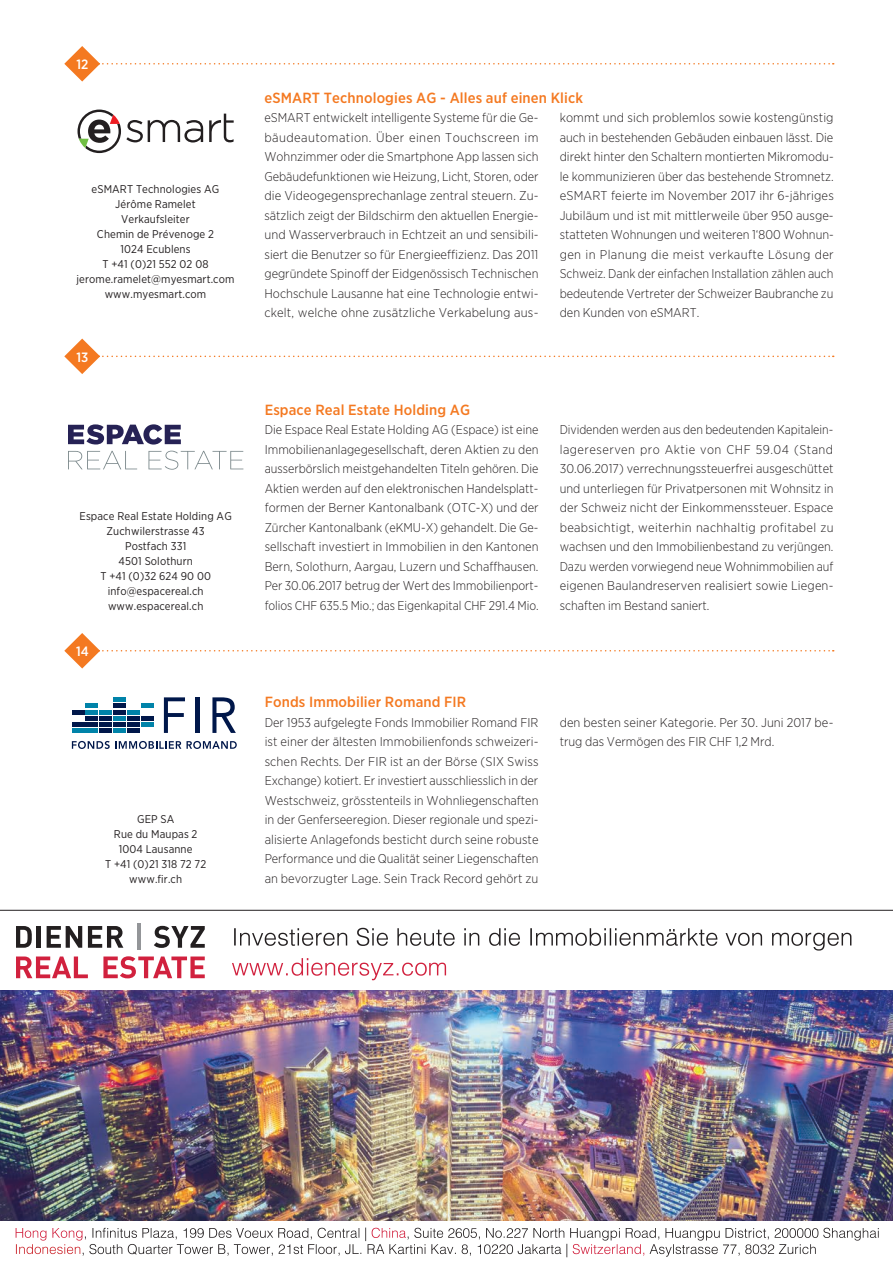
<style>
.page{position:relative;width:893px;height:1263px;background:#fff}
.page>*{position:absolute;margin:0;border:0;box-sizing:border-box;transform-origin:0 0}
.Zwischentitel_Orange{font:500 14.7px "Gotham Narrow";letter-spacing:.01em;color:#f47921}
.t1{font:500 13.5px "Gotham Narrow";color:#fff}
.Lauftext_8_5{font:300 12.75px/19.5px "Gotham Narrow";color:#231f20;text-align:justify}
.Aussteller_Adresse{font:11.25px "Gotham Narrow";letter-spacing:.01em;color:#231f20}
</style>
<div class="page">
<svg style="left:64px;top:46px;width:770px;height:36px"></svg>
<svg style="left:64px;top:633px;width:770px;height:35px"></svg>
<svg style="left:64px;top:339px;width:770px;height:35px"></svg>
<img style="left:0;top:991px;width:893px;height:229px">
<svg style="left:16px;top:926px;width:16px;height:22px"></svg>
<hr style="left:37px;top:926px;width:4px;height:22px;background:#231f20">
<svg style="left:47px;top:926px;width:35px;height:22px"></svg>
<svg style="left:88px;top:926px;width:35px;height:22px"></svg>
<hr style="left:137px;top:924px;width:4px;height:26px;background:#939598">
<svg style="left:154px;top:926px;width:51px;height:22px"></svg>
<svg style="left:16px;top:956px;width:72px;height:22px"></svg>
<svg style="left:103px;top:956px;width:102px;height:22px"></svg>
<svg style="left:234px;top:928px;width:617px;height:22px"></svg>
<svg style="left:232px;top:958px;width:214px;height:22px"></svg>
<svg style="left:16px;top:1227px;width:863px;height:30px"></svg>
<svg style="left:209px;top:114px;width:25px;height:28px"></svg>
<svg style="left:77px;top:110px;width:126px;height:43px"></svg>
<svg style="left:68px;top:451px;width:69px;height:18px"></svg>
<svg style="left:148px;top:451px;width:95px;height:19px"></svg>
<svg style="left:68px;top:424px;width:113px;height:20px"></svg>
<hr style="left:0;top:910px;width:893px;height:1px;background:#231f20">
<svg style="left:164px;top:697px;width:21px;height:36px"></svg>
<hr style="left:195px;top:697px;width:4px;height:36px;background:#00174a">
<svg style="left:212px;top:697px;width:24px;height:36px"></svg>
<svg style="left:72px;top:741px;width:165px;height:8px"></svg>
<div style="left:113px;top:697px;width:13px;height:5px;background:#0083a9"></div>
<div style="left:86px;top:703px;width:12px;height:5px;background:#0083a9"></div>
<div style="left:113px;top:703px;width:13px;height:5px;background:#00174a"></div>
<div style="left:141px;top:703px;width:12px;height:5px;background:#0083a9"></div>
<hr style="left:72px;top:710px;width:12px;height:4px;background:#00174a">
<hr style="left:86px;top:710px;width:12px;height:4px;background:#0083a9">
<hr style="left:100px;top:710px;width:12px;height:4px;background:#0083a9">
<hr style="left:113px;top:710px;width:13px;height:4px;background:#00174a">
<hr style="left:127px;top:710px;width:13px;height:4px;background:#0083a9">
<div style="left:86px;top:716px;width:12px;height:5px;background:#00174a"></div>
<div style="left:100px;top:716px;width:12px;height:5px;background:#00174a"></div>
<div style="left:113px;top:716px;width:13px;height:5px;background:#0083a9"></div>
<div style="left:127px;top:716px;width:13px;height:5px;background:#00174a"></div>
<div style="left:141px;top:716px;width:12px;height:5px;background:#00174a"></div>
<div style="left:72px;top:722px;width:12px;height:5px;background:#00174a"></div>
<div style="left:86px;top:722px;width:12px;height:5px;background:#00174a"></div>
<div style="left:100px;top:722px;width:12px;height:5px;background:#00174a"></div>
<div style="left:113px;top:722px;width:13px;height:5px;background:#00174a"></div>
<div style="left:127px;top:722px;width:13px;height:5px;background:#00174a"></div>
<div style="left:141px;top:722px;width:12px;height:5px;background:#0083a9"></div>
<div style="left:72px;top:728px;width:12px;height:5px;background:#0083a9"></div>
<div style="left:86px;top:728px;width:12px;height:5px;background:#0083a9"></div>
<div style="left:100px;top:728px;width:12px;height:5px;background:#00174a"></div>
<div style="left:113px;top:728px;width:13px;height:5px;background:#0083a9"></div>
<div style="left:127px;top:728px;width:13px;height:5px;background:#00174a"></div>
<p class="t1" style="left:76px;top:56px;width:13px">12</p>
<p class="Aussteller_Adresse" style="left:92px;top:182px;width:129px">eSMART Technologies AG</p>
<p class="Aussteller_Adresse" style="left:115px;top:197px;width:82px">Jérôme Ramelet</p>
<p class="Aussteller_Adresse" style="left:121px;top:212px;width:70px">Verkaufsleiter</p>
<p class="Aussteller_Adresse" style="left:97px;top:227px;width:119px">Chemin de Prévenoge 2</p>
<p class="Aussteller_Adresse" style="left:120px;top:242px;width:72px">1024 Ecublens</p>
<p class="Aussteller_Adresse" style="left:102px;top:257px;width:108px">T +41 (0)21 552 02 08</p>
<p class="Aussteller_Adresse" style="left:76px;top:272px;width:159px">jerome.ramelet@myesmart.com</p>
<p class="Aussteller_Adresse" style="left:105px;top:287px;width:103px">www.myesmart.com</p>
<p class="t1" style="left:76px;top:348px;width:13px">13</p>
<p class="Aussteller_Adresse" style="left:80px;top:509px;width:154px">Espace Real Estate Holding AG</p>
<p class="Aussteller_Adresse" style="left:107px;top:524px;width:100px">Zuchwilerstrasse 43</p>
<p class="Aussteller_Adresse" style="left:125px;top:539px;width:63px">Postfach 331</p>
<p class="Aussteller_Adresse" style="left:119px;top:554px;width:76px">4501 Solothurn</p>
<p class="Aussteller_Adresse" style="left:100px;top:569px;width:112px">T +41 (0)32 624 90 00</p>
<p class="Aussteller_Adresse" style="left:108px;top:584px;width:97px">info@espacereal.ch</p>
<p class="Aussteller_Adresse" style="left:108px;top:599px;width:97px">www.espacereal.ch</p>
<p class="t1" style="left:76px;top:643px;width:14px">14</p>
<p class="Aussteller_Adresse" style="left:137px;top:812px;width:39px">GEP SA</p>
<p class="Aussteller_Adresse" style="left:114px;top:827px;width:85px">Rue du Maupas 2</p>
<p class="Aussteller_Adresse" style="left:119px;top:842px;width:75px">1004 Lausanne</p>
<p class="Aussteller_Adresse" style="left:105px;top:857px;width:103px">T +41 (0)21 318 72 72</p>
<p class="Aussteller_Adresse" style="left:129px;top:872px;width:54px">www.fir.ch</p>
<p class="Zwischentitel_Orange" style="left:264px;top:88px;width:320px">eSMART Technologies AG - Alles auf einen Klick</p>
<p class="Lauftext_8_5" style="left:264px;top:108px;width:276px">eSMART entwickelt intelligente Systeme für die Ge&shy;bäudeautomation. Über einen Touchscreen im Wohnzimmer oder die Smartphone App lassen sich Gebäudefunktionen wie Heizung, Licht, Storen, oder die Videogegensprechanlage zentral steuern. Zu&shy;sätzlich zeigt der Bildschirm den aktuellen Energie&shy;und Wasserverbrauch in Echtzeit an und sensibili&shy;siert die Benutzer so für Energieeffizienz. Das 2011 gegründete Spinoff der Eidgenössisch Technischen Hochschule Lausanne hat eine Technologie entwi&shy;ckelt, welche ohne zusätzliche Verkabelung aus-</p>
<p class="Lauftext_8_5" style="left:560px;top:108px;width:276px">kommt und sich problemlos sowie kostengünstig auch in bestehenden Gebäuden einbauen lässt. Die direkt hinter den Schaltern montierten Mikromodu&shy;le kommunizieren über das bestehende Stromnetz. eSMART feierte im November 2017 ihr 6-jähriges Jubiläum und ist mit mittlerweile über 950 ausge&shy;statteten Wohnungen und weiteren 1‘800 Wohnun&shy;gen in Planung die meist verkaufte Lösung der Schweiz. Dank der einfachen Installation zählen auch bedeutende Vertreter der Schweizer Baubranche zu den Kunden von eSMART.</p>
<p class="Zwischentitel_Orange" style="left:265px;top:400px;width:207px">Espace Real Estate Holding AG</p>
<p class="Lauftext_8_5" style="left:265px;top:420px;width:275px">Die Espace Real Estate Holding AG (Espace) ist eine Immobilienanlagegesellschaft, deren Aktien zu den ausserbörslich meistgehandelten Titeln gehören. Die Aktien werden auf den elektronischen Handelsplatt&shy;formen der Berner Kantonalbank (OTC-X) und der Zürcher Kantonalbank (eKMU-X) gehandelt. Die Ge&shy;sellschaft investiert in Immobilien in den Kantonen Bern, Solothurn, Aargau, Luzern und Schaffhausen.<br>Per 30.06.2017 betrug der Wert des Immobilienport&shy;folios CHF 635.5 Mio.; das Eigenkapital CHF 291.4 Mio.</p>
<p class="Lauftext_8_5" style="left:560px;top:420px;width:275px">Dividenden werden aus den bedeutenden Kapitalein&shy;lagereserven pro Aktie von CHF 59.04 (Stand 30.06.2017) verrechnungssteuerfrei ausgeschüttet und unterliegen für Privatpersonen mit Wohnsitz in der Schweiz nicht der Einkommenssteuer. Espace beabsichtigt, weiterhin nachhaltig profitabel zu wachsen und den Immobilienbestand zu verjüngen.<br>Dazu werden vorwiegend neue Wohnimmobilien auf eigenen Baulandreserven realisiert sowie Liegen&shy;schaften im Bestand saniert.</p>
<p class="Zwischentitel_Orange" style="left:265px;top:693px;width:203px">Fonds Immobilier Romand FIR</p>
<p class="Lauftext_8_5" style="left:265px;top:712px;width:275px">Der 1953 aufgelegte Fonds Immobilier Romand FIR ist einer der ältesten Immobilienfonds schweizeri&shy;schen Rechts. Der FIR ist an der Börse (SIX Swiss Exchange) kotiert. Er investiert ausschliesslich in der Westschweiz, grösstenteils in Wohnliegenschaften in der Genferseeregion. Dieser regionale und spezi&shy;alisierte Anlagefonds besticht durch seine robuste Performance und die Qualität seiner Liegenschaften an bevorzugter Lage. Sein Track Record gehört zu</p>
<p class="Lauftext_8_5" style="left:560px;top:712px;width:275px">den besten seiner Kategorie. Per 30. Juni 2017 be&shy;trug das Vermögen des FIR CHF 1,2 Mrd.</p>
</div>
